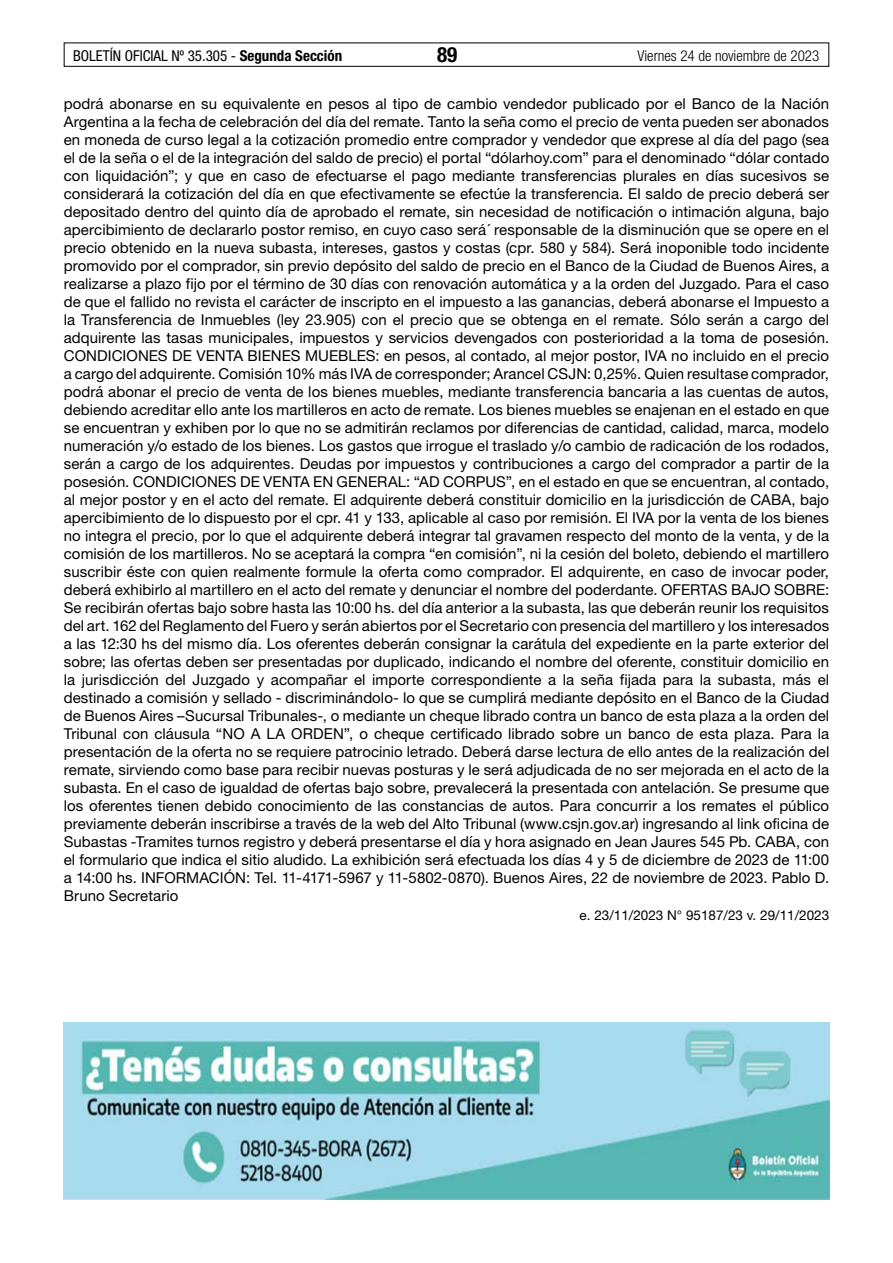
<style>
.page{position:relative;width:893px;height:1263px;background:#fff}
.page>*{position:absolute;margin:0;border:0;box-sizing:border-box;transform-origin:0 0}
.t1{font:700 condensed 21px "Helvetica Neue LT Std";color:#000}
.t2{font:15px/18px "Helvetica Neue LT Std";letter-spacing:.005em;color:#000;text-align:justify}
.t3{font:condensed 15px "Helvetica Neue LT Std";color:#000}
.t4{font:300 condensed 15px "Helvetica Neue LT Std";color:#000}
.t5{font:13.5px "Helvetica Neue LT Std";color:#000}
.s1{font-weight:700}
</style>
<div class="page">
<div style="left:64px;top:43px;width:765px;height:24px;border:1px solid #000"></div>
<img style="left:64px;top:1023px;width:765px;height:176px">
<p class="t3" style="left:73px;top:47px;width:271px">BOLETÍN OFICIAL Nº 35.305 - <span class="s1">Segunda Sección</span></p>
<h1 class="t1" style="left:437px;top:42px;width:22px">89</h1>
<p class="t4" style="left:638px;top:47px;width:183px">Viernes 24 de noviembre de 2023</p>
<p class="t2" style="left:64px;top:94px;width:767px">podrá abonarse en su equivalente en pesos al tipo de cambio vendedor publicado por el Banco de la Nación Argentina a la fecha de celebración del día del remate. Tanto la seña como el precio de venta pueden ser abonados en moneda de curso legal a la cotización promedio entre comprador y vendedor que exprese al día del pago (sea el de la seña o el de la integración del saldo de precio) el portal “dólarhoy.com” para el denominado “dólar contado con liquidación”; y que en caso de efectuarse el pago mediante transferencias plurales en días sucesivos se considerará la cotización del día en que efectivamente se efectúe la transferencia. El saldo de precio deberá ser depositado dentro del quinto día de aprobado el remate, sin necesidad de notificación o intimación alguna, bajo apercibimiento de declararlo postor remiso, en cuyo caso será´ responsable de la disminución que se opere en el precio obtenido en la nueva subasta, intereses, gastos y costas (cpr. 580 y 584). Será inoponible todo incidente promovido por el comprador, sin previo depósito del saldo de precio en el Banco de la Ciudad de Buenos Aires, a realizarse a plazo fijo por el término de 30 días con renovación automática y a la orden del Juzgado. Para el caso de que el fallido no revista el carácter de inscripto en el impuesto a las ganancias, deberá abonarse el Impuesto a la Transferencia de Inmuebles (ley 23.905) con el precio que se obtenga en el remate. Sólo serán a cargo del adquirente las tasas municipales, impuestos y servicios devengados con posterioridad a la toma de posesión.<br>CONDICIONES DE VENTA BIENES MUEBLES: en pesos, al contado, al mejor postor, IVA no incluido en el precio a cargo del adquirente. Comisión 10% más IVA de corresponder; Arancel CSJN: 0,25%. Quien resultase comprador, podrá abonar el precio de venta de los bienes muebles, mediante transferencia bancaria a las cuentas de autos, debiendo acreditar ello ante los martilleros en acto de remate. Los bienes muebles se enajenan en el estado en que se encuentran y exhiben por lo que no se admitirán reclamos por diferencias de cantidad, calidad, marca, modelo numeración y/o estado de los bienes. Los gastos que irrogue el traslado y/o cambio de radicación de los rodados, serán a cargo de los adquirentes. Deudas por impuestos y contribuciones a cargo del comprador a partir de la posesión. CONDICIONES DE VENTA EN GENERAL: “AD CORPUS”, en el estado en que se encuentran, al contado, al mejor postor y en el acto del remate. El adquirente deberá constituir domicilio en la jurisdicción de CABA, bajo apercibimiento de lo dispuesto por el cpr. 41 y 133, aplicable al caso por remisión. El IVA por la venta de los bienes no integra el precio, por lo que el adquirente deberá integrar tal gravamen respecto del monto de la venta, y de la comisión de los martilleros. No se aceptará la compra “en comisión”, ni la cesión del boleto, debiendo el martillero suscribir éste con quien realmente formule la oferta como comprador. El adquirente, en caso de invocar poder, deberá exhibirlo al martillero en el acto del remate y denunciar el nombre del poderdante. OFERTAS BAJO SOBRE:<br>Se recibirán ofertas bajo sobre hasta las 10:00 hs. del día anterior a la subasta, las que deberán reunir los requisitos del art. 162 del Reglamento del Fuero y serán abiertos por el Secretario con presencia del martillero y los interesados a las 12:30 hs del mismo día. Los oferentes deberán consignar la carátula del expediente en la parte exterior del sobre; las ofertas deben ser presentadas por duplicado, indicando el nombre del oferente, constituir domicilio en la jurisdicción del Juzgado y acompañar el importe correspondiente a la seña fijada para la subasta, más el destinado a comisión y sellado - discriminándolo- lo que se cumplirá mediante depósito en el Banco de la Ciudad de Buenos Aires –Sucursal Tribunales-, o mediante un cheque librado contra un banco de esta plaza a la orden del Tribunal con cláusula “NO A LA ORDEN”, o cheque certificado librado sobre un banco de esta plaza. Para la presentación de la oferta no se requiere patrocinio letrado. Deberá darse lectura de ello antes de la realización del remate, sirviendo como base para recibir nuevas posturas y le será adjudicada de no ser mejorada en el acto de la subasta. En el caso de igualdad de ofertas bajo sobre, prevalecerá la presentada con antelación. Se presume que los oferentes tienen debido conocimiento de las constancias de autos. Para concurrir a los remates el público previamente deberán inscribirse a través de la web del Alto Tribunal (www.csjn.gov.ar) ingresando al link oficina de Subastas -Tramites turnos registro y deberá presentarse el día y hora asignado en Jean Jaures 545 Pb. CABA, con el formulario que indica el sitio aludido. La exhibición será efectuada los días 4 y 5 de diciembre de 2023 de 11:00 a 14:00 hs. INFORMACIÓN: Tel. 11-4171-5967 y 11-5802-0870). Buenos Aires, 22 de noviembre de 2023. Pablo D.<br>Bruno Secretario</p>
<p class="t5" style="left:580px;top:907px;width:251px">e. 23/11/2023 N° 95187/23 v. 29/11/2023</p>
</div>
